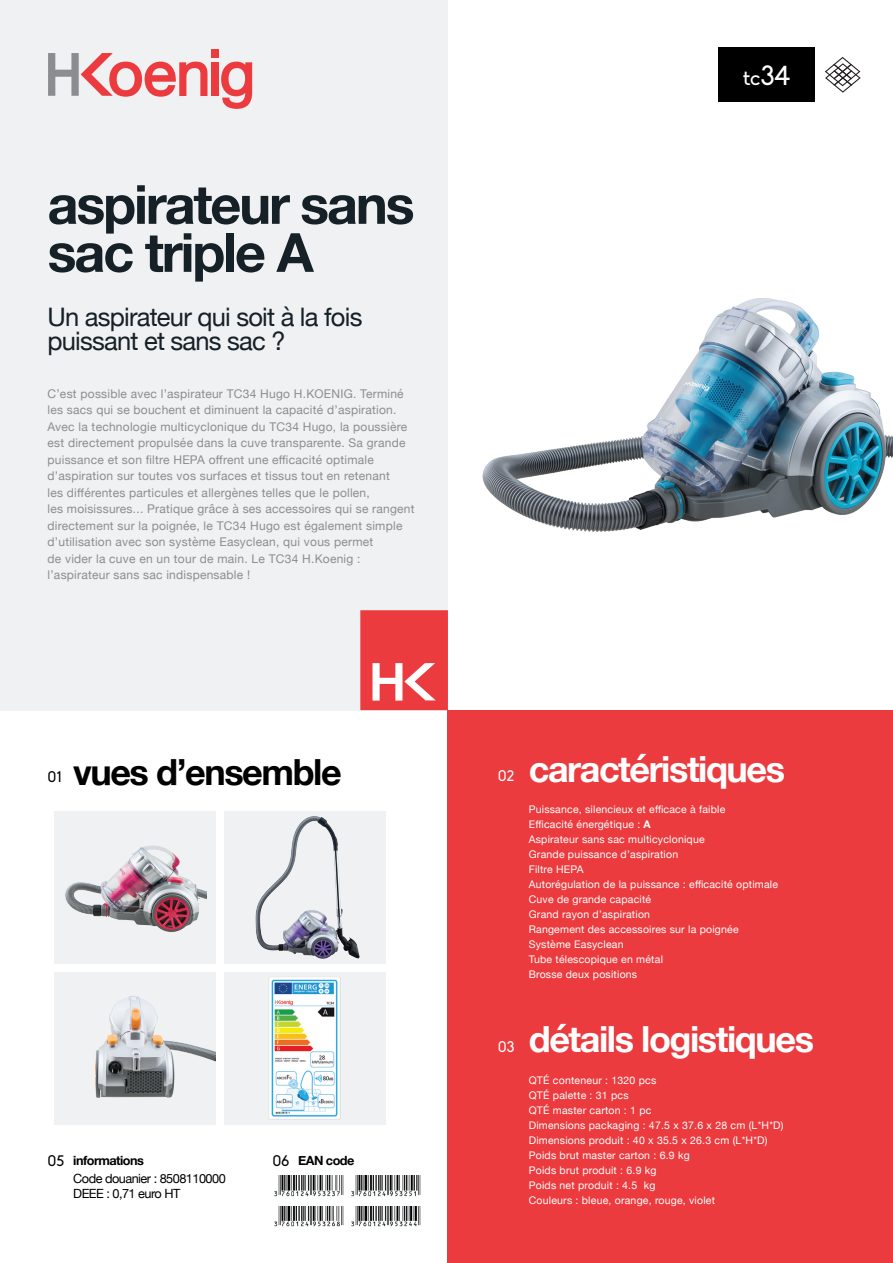
<style>
.page{position:relative;width:893px;height:1263px;background:#fff}
.page>*{position:absolute;margin:0;border:0;box-sizing:border-box;transform-origin:0 0}
.t1{font:700 54px/48px "Helvetica Neue";letter-spacing:-.04em;color:#162027}
.t2{font:700 36px "Helvetica Neue";letter-spacing:-.04em;color:#fff}
.t3{font:700 36px "Helvetica Neue";letter-spacing:-.04em;color:#000}
.t4{font:25.5px/24px "Helvetica Neue";letter-spacing:-.03em;color:#162027}
.t5{font:21px "Biko";color:#fff}
.t6{font:15px "Biko";color:#000}
.t7{font:15px "Biko";color:#fff}
.t8{font:12.75px/15.3px "Helvetica Neue";letter-spacing:-.04em;color:#000}
.t9{font:700 12.75px "Helvetica Neue";letter-spacing:-.04em;color:#000}
.t10{font:12px/16.5px "Helvetica Neue";letter-spacing:.02em;color:#8b8d8f}
.t11{font:10.5px/15px "Helvetica Neue";letter-spacing:.02em;color:#fff}
.s1{font-size:27px}
.s2{font-weight:700}
</style>
<div class="page">
<div style="left:0;top:0;width:448px;height:710px;background:#f0f1f2"></div>
<div style="left:448px;top:710px;width:445px;height:553px;background:#ec3b3e"></div>
<svg style="left:360px;top:610px;width:88px;height:100px;background:#ee5355"></svg>
<div style="left:211px;top:49px;width:7px;height:8px;background:#ec3b3e"></div>
<div style="left:211px;top:62px;width:7px;height:34px;background:#ec3b3e"></div>
<svg style="left:48px;top:53px;width:159px;height:44px"></svg>
<svg style="left:221px;top:62px;width:31px;height:47px"></svg>
<svg style="left:825px;top:57px;width:36px;height:36px"></svg>
<div style="left:719px;top:48px;width:96px;height:54px;background:#000"></div>
<img style="left:482px;top:298px;width:411px;height:234px">
<div style="left:54px;top:811px;width:162px;height:152px;background:#f0f1f2"></div>
<img style="left:65px;top:845px;width:142px;height:87px">
<img style="left:54px;top:972px;width:162px;height:152px">
<div style="left:224px;top:811px;width:162px;height:152px;background:#f0f1f2"></div>
<img style="left:255px;top:816px;width:105px;height:143px">
<div style="left:224px;top:972px;width:162px;height:152px;background:#f0f1f2"></div>
<img style="left:274px;top:1175px;width:147px;height:22px">
<img style="left:274px;top:1206px;width:147px;height:21px">
<img style="left:268px;top:977px;width:73px;height:143px">
<h1 class="t1" style="left:48px;top:182px;width:369px">aspirateur sans sac triple A</h1>
<h3 class="t4" style="left:48px;top:307px;width:316px">Un aspirateur qui soit à la fois puissant et sans sac ?</h3>
<p class="t10" style="left:48px;top:386px;width:369px">C’est possible avec l’aspirateur TC34 Hugo H.KOENIG. Terminé les sacs qui se bouchent et diminuent la capacité d’aspiration.<br>Avec la technologie multicyclonique du TC34 Hugo, la poussière est directement propulsée dans la cuve transparente. Sa grande puissance et son filtre HEPA offrent une efficacité optimale d’aspiration sur toutes vos surfaces et tissus tout en retenant<br>les différentes particules et allergènes telles que le pollen,<br>les moisissures... Pratique grâce à ses accessoires qui se rangent directement sur la poignée, le TC34 Hugo est également simple d’utilisation avec son système Easyclean, qui vous permet<br>de vider la cuve en un tour de main. Le TC34 H.Koenig : l’aspirateur sans sac indispensable !</p>
<h3 class="t5" style="left:743px;top:66px;width:49px">tc<span class="s1">34</span></h3>
<h2 class="t3" style="left:73px;top:743px;width:270px">vues d’ensemble</h2>
<p class="t6" style="left:48px;top:769px;width:16px">01</p>
<p class="t7" style="left:498px;top:768px;width:18px">02</p>
<h2 class="t2" style="left:529px;top:741px;width:258px">caractéristiques</h2>
<p class="t11" style="left:529px;top:803px;width:251px">Puissance, silencieux et efficace à faible<br>Efficacité énergétique : <span class="s2">A<br></span>Aspirateur sans sac multicyclonique<br>Grande puissance d’aspiration<br>Filtre HEPA<br>Autorégulation de la puissance : efficacité optimale<br>Cuve de grande capacité<br>Grand rayon d’aspiration<br>Rangement des accessoires sur la poignée<br>Système Easyclean<br>Tube télescopique en métal<br>Brosse deux positions</p>
<p class="t6" style="left:48px;top:1152px;width:18px">05</p>
<p class="t6" style="left:272px;top:1152px;width:18px">06</p>
<p class="t9" style="left:73px;top:1150px;width:72px">informations</p>
<p class="t8" style="left:73px;top:1172px;width:154px">Code douanier : 8508110000<br>DEEE : 0,71 euro HT</p>
<p class="t9" style="left:298px;top:1150px;width:58px">EAN code</p>
<p class="t7" style="left:498px;top:1038px;width:18px">03</p>
<h2 class="t2" style="left:529px;top:1011px;width:287px">détails logistiques</h2>
<p class="t11" style="left:529px;top:1073px;width:256px">QTÉ conteneur : 1320 pcs<br>QTÉ palette : 31 pcs<br>QTÉ master carton : 1 pc<br>Dimensions packaging : 47.5 x 37.6 x 28 cm (L*H*D)<br>Dimensions produit : 40 x 35.5 x 26.3 cm (L*H*D)<br>Poids brut master carton : 6.9 kg<br>Poids brut produit : 6.9 kg<br>Poids net produit : 4.5 kg<br>Couleurs : bleue, orange, rouge, violet</p>
</div>
